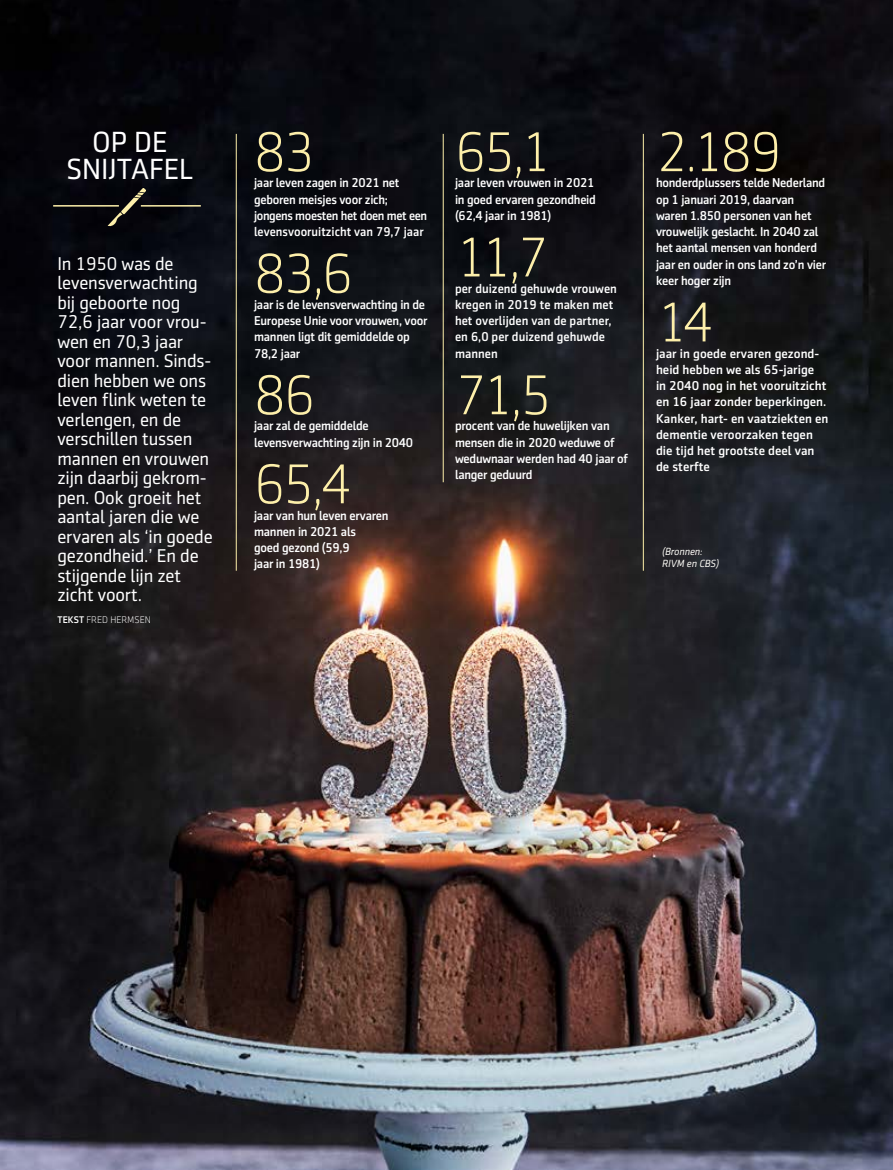
<style>
.page{position:relative;width:893px;height:1170px;background:#fff}
.page>*{position:absolute;margin:0;border:0;box-sizing:border-box;transform-origin:0 0}
.t1{font:300 56.7px "Sentico Sans DT";letter-spacing:-.055em;color:#fdefaa}
.t2{font:29.55px/26.8px "Sentico Sans DT";color:#fff;text-align:center}
.t3{font:18.75px/19.5px "Sentico Sans DT";letter-spacing:-.01em;color:#fff}
.t4{font:500 12.9px/16.2px "Sentico Sans DT";letter-spacing:-.02em;color:#fff}
.t5{font:500 12.9px/16.2px "Sentico Sans DT";color:#fff}
.t6{font:italic 10.5px/12px "Sentico Sans DT";color:#fbfaf5}
.t7{font:300 9.75px "Sentico Sans DT";color:#fff}
.s1{font-weight:500}
</style>
<div class="page">
<img style="left:0;top:0;width:893px;height:1169px">
<hr style="left:53px;top:205px;width:66px;height:1px;background:#fdefaa">
<hr style="left:141px;top:205px;width:60px;height:1px;background:#fdefaa">
<svg style="left:108px;top:188px;width:38px;height:39px"></svg>
<hr style="left:443px;top:134px;width:1px;height:348px;background:#fdefaa">
<hr style="left:236px;top:134px;width:1px;height:436px;background:#fdefaa">
<hr style="left:643px;top:134px;width:1px;height:436px;background:#fdefaa">
<h2 class="t2" style="left:66px;top:129px;width:129px">OP DE<br>SNIJTAFEL</h2>
<p class="t3" style="left:57px;top:253px;width:157px">In 1950 was de levensverwachting bij geboorte nog<br>72,6 jaar voor vrou&shy;wen en 70,3 jaar voor mannen. Sinds&shy;dien hebben we ons leven flink weten te verlengen, en de verschillen tussen mannen en vrouwen zijn daarbij gekrom&shy;pen. Ook groeit het aantal jaren die we ervaren als ‘in goede gezondheid.’ En de stijgende lijn zet zicht voort.</p>
<p class="t7" style="left:58px;top:615px;width:95px"><span class="s1">TEKST</span> FRED HERMSEN</p>
<h1 class="t1" style="left:254px;top:122px;width:62px">83</h1>
<p class="t4" style="left:254px;top:175px;width:175px">jaar leven zagen in 2021 net geboren meisjes voor zich; jongens moesten het doen met een levensvooruitzicht van 79,7 jaar</p>
<h1 class="t1" style="left:254px;top:243px;width:101px">83,6</h1>
<p class="t4" style="left:254px;top:296px;width:175px">jaar is de levensverwachting in de<br>Europese Unie voor vrouwen, voor mannen ligt dit gemiddelde op<br>78,2 jaar</p>
<h1 class="t1" style="left:254px;top:365px;width:63px">86</h1>
<p class="t4" style="left:254px;top:418px;width:161px">jaar zal de gemiddelde levensverwachting zijn in 2040</p>
<h1 class="t1" style="left:254px;top:454px;width:99px">65,4</h1>
<p class="t4" style="left:254px;top:507px;width:136px">jaar van hun leven ervaren mannen in 2021 als<br>goed gezond (59,9<br>jaar in 1981)</p>
<h1 class="t1" style="left:455px;top:122px;width:98px">65,1</h1>
<p class="t4" style="left:455px;top:175px;width:142px">jaar leven vrouwen in 2021 in goed ervaren gezondheid (62,4 jaar in 1981)</p>
<h1 class="t1" style="left:455px;top:227px;width:95px">11,7</h1>
<p class="t5" style="left:455px;top:280px;width:163px">per duizend gehuwde vrouwen kregen in 2019 te maken met het overlijden van de partner, en 6,0 per duizend gehuwde mannen</p>
<h1 class="t1" style="left:455px;top:365px;width:98px">71,5</h1>
<p class="t4" style="left:455px;top:418px;width:175px">procent van de huwelijken van mensen die in 2020 weduwe of weduwnaar werden had 40 jaar of langer geduurd</p>
<h1 class="t1" style="left:656px;top:122px;width:127px">2.189</h1>
<p class="t4" style="left:656px;top:175px;width:172px">honderdplussers telde Nederland op 1 januari 2019, daarvan waren 1.850 personen van het vrouwelijk geslacht. In 2040 zal het aantal mensen van honderd jaar en ouder in ons land zo’n vier keer hoger zijn</p>
<h1 class="t1" style="left:656px;top:292px;width:59px">14</h1>
<p class="t5" style="left:656px;top:345px;width:174px">jaar in goede ervaren gezond&shy;heid hebben we als 65-jarige<br>in 2040 nog in het vooruitzicht en 16 jaar zonder beperkingen.<br>Kanker, hart- en vaatziekten en dementie veroorzaken tegen die tijd het grootste deel van de sterfte</p>
<p class="t6" style="left:662px;top:545px;width:58px">(Bronnen:<br>RIVM en CBS)</p>
</div>
